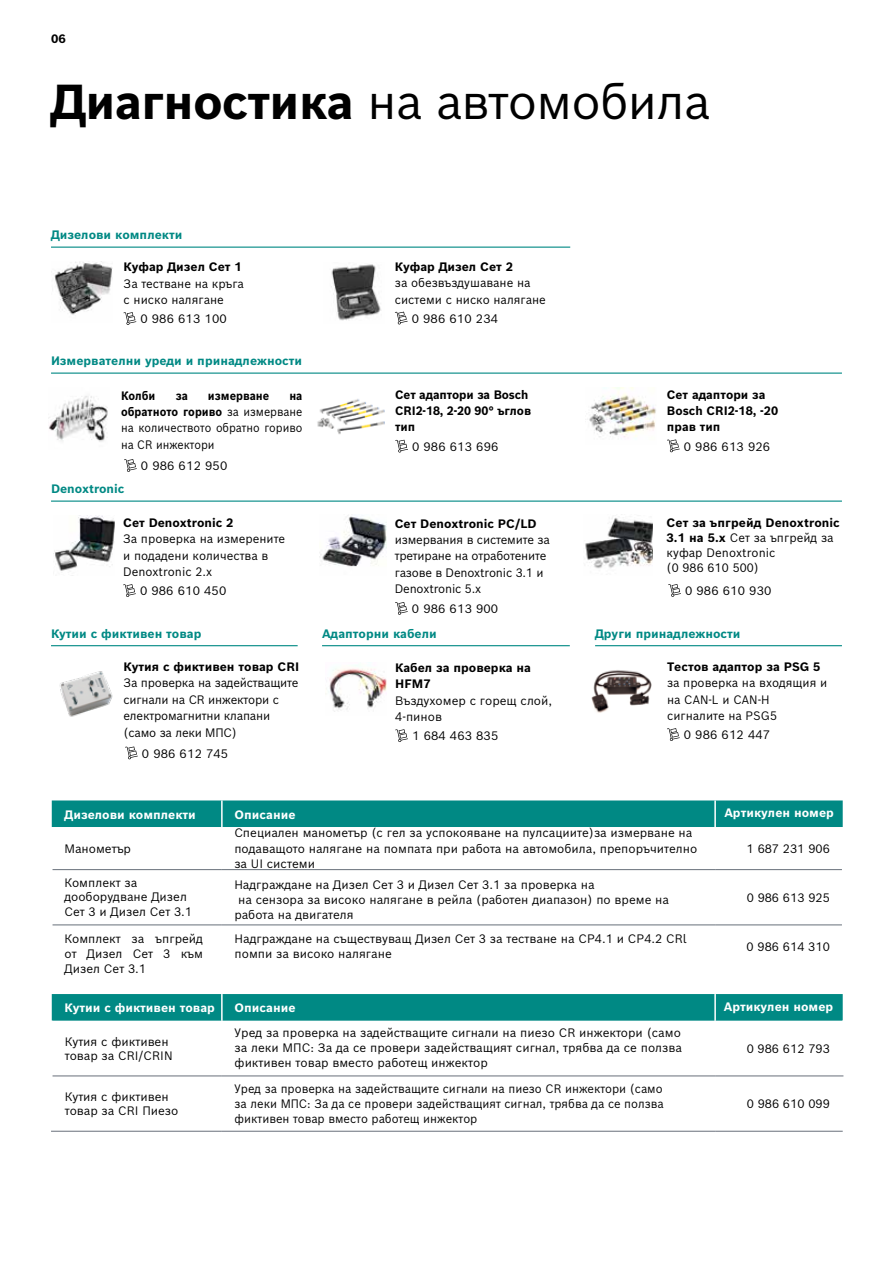
<style>
.page{position:relative;width:893px;height:1263px;background:#fff}
.page>*{position:absolute;margin:0;border:0;box-sizing:border-box;transform-origin:0 0}
.t1{font:48px "Bosch Sans";letter-spacing:-.02em;color:#000}
.t2{font:12px/15px "Bosch Sans";color:#000}
.t3{font:12px/16.4px "Bosch Sans";color:#000;scale:.96 1}
.t4{font:700 12px/16px "Bosch Sans";color:#000}
.t5{font:12px/15px "Bosch Sans";color:#000;text-align:justify;scale:.94 1}
.t6{font:700 12px "Bosch Sans";color:#008984}
.t7{font:700 12px "Bosch Sans";color:#fff}
.t8{font:12px/16.2px "Bosch Sans";color:#000;text-align:justify;scale:.9 1}
.t9{font:700 12px/16px "Bosch Sans";color:#000;scale:.96 1}
.t10{font:700 12px "Bosch Sans";color:#000;scale:.9 1}
.s1{font-weight:700}
</style>
<div class="page">
<svg style="left:52px;top:800px;width:791px;height:221px;fill:#008984"></svg>
<svg style="left:53px;top:827px;width:789px;height:140px"></svg>
<hr style="left:221px;top:800px;width:2px;height:27px;background:#fff">
<hr style="left:714px;top:800px;width:2px;height:27px;background:#fff">
<hr style="left:221px;top:967px;width:2px;height:27px;background:#fff">
<hr style="left:714px;top:967px;width:2px;height:27px;background:#fff">
<hr style="left:221px;top:994px;width:2px;height:27px;background:#fff">
<hr style="left:714px;top:994px;width:2px;height:27px;background:#fff">
<hr style="left:221px;top:827px;width:2px;height:42px;background:#fff">
<hr style="left:221px;top:870px;width:2px;height:54px;background:#fff">
<hr style="left:221px;top:925px;width:2px;height:42px;background:#fff">
<hr style="left:714px;top:827px;width:2px;height:42px;background:#fff">
<hr style="left:714px;top:870px;width:2px;height:54px;background:#fff">
<hr style="left:714px;top:925px;width:2px;height:42px;background:#fff">
<hr style="left:842px;top:827px;width:1px;height:43px;background:#fff">
<hr style="left:842px;top:870px;width:1px;height:55px;background:#fff">
<hr style="left:842px;top:925px;width:1px;height:42px;background:#fff">
<hr style="left:51px;top:827px;width:2px;height:43px;background:#fff">
<hr style="left:51px;top:870px;width:2px;height:55px;background:#fff">
<hr style="left:51px;top:925px;width:2px;height:42px;background:#fff">
<hr style="left:53px;top:924px;width:169px;height:1px;background:#676f7a">
<hr style="left:222px;top:924px;width:493px;height:1px;background:#676f7a">
<hr style="left:715px;top:924px;width:127px;height:1px;background:#676f7a">
<hr style="left:53px;top:869px;width:169px;height:1px;background:#676f7a">
<hr style="left:222px;top:869px;width:493px;height:1px;background:#676f7a">
<hr style="left:715px;top:869px;width:127px;height:1px;background:#676f7a">
<hr style="left:51px;top:1131px;width:171px;height:1px;background:#676f7a">
<hr style="left:222px;top:1131px;width:493px;height:1px;background:#676f7a">
<hr style="left:715px;top:1131px;width:128px;height:1px;background:#676f7a">
<hr style="left:53px;top:1075px;width:169px;height:1px;background:#676f7a">
<hr style="left:222px;top:1075px;width:493px;height:1px;background:#676f7a">
<hr style="left:715px;top:1075px;width:128px;height:1px;background:#676f7a">
<img style="left:54px;top:262px;width:59px;height:53px">
<img style="left:49px;top:396px;width:59px;height:46px">
<img style="left:59px;top:671px;width:54px;height:46px">
<img style="left:325px;top:665px;width:62px;height:47px">
<img style="left:591px;top:670px;width:61px;height:43px">
<img style="left:331px;top:264px;width:50px;height:57px">
<svg style="left:395px;top:312px;width:13px;height:12px"></svg>
<img style="left:317px;top:399px;width:68px;height:36px">
<svg style="left:395px;top:440px;width:13px;height:12px"></svg>
<img style="left:54px;top:515px;width:61px;height:61px">
<svg style="left:123px;top:584px;width:13px;height:13px"></svg>
<img style="left:585px;top:517px;width:68px;height:52px">
<svg style="left:668px;top:584px;width:13px;height:13px"></svg>
<svg style="left:124px;top:312px;width:12px;height:13px"></svg>
<svg style="left:124px;top:459px;width:13px;height:13px"></svg>
<svg style="left:125px;top:746px;width:13px;height:13px"></svg>
<svg style="left:395px;top:729px;width:13px;height:13px"></svg>
<svg style="left:667px;top:728px;width:13px;height:13px"></svg>
<img style="left:319px;top:516px;width:68px;height:51px">
<svg style="left:395px;top:602px;width:13px;height:13px"></svg>
<hr style="left:51px;top:247px;width:519px;height:1px;background:#008984">
<hr style="left:51px;top:373px;width:791px;height:1px;background:#008984">
<hr style="left:51px;top:500px;width:791px;height:2px;background:#008984">
<hr style="left:51px;top:645px;width:247px;height:1px;background:#008984">
<hr style="left:322px;top:645px;width:248px;height:1px;background:#008984">
<hr style="left:595px;top:645px;width:247px;height:1px;background:#008984">
<img style="left:589px;top:388px;width:67px;height:49px">
<svg style="left:667px;top:439px;width:13px;height:13px"></svg>
<p class="t4" style="left:51px;top:30px;width:16px">06</p>
<h1 class="t1" style="left:51px;top:70px;width:661px"><span class="s1">Диагностика</span> на автомобила</h1>
<p class="t6" style="left:51px;top:227px;width:133px">Дизелови комплекти</p>
<p class="t4" style="left:124px;top:259px;width:120px">Куфар Дизел Сет 1</p>
<p class="t3" style="left:124px;top:275px;width:127px">За тестване на кръга с ниско налягане</p>
<p class="t2" style="left:140px;top:311px;width:88px">0 986 613 100</p>
<p class="t6" style="left:51px;top:353px;width:253px">Измервателни уреди и принадлежности</p>
<p class="t10" style="left:121px;top:387px;width:40px">Колби</p>
<p class="t10" style="left:176px;top:387px;width:15px">за</p>
<p class="t10" style="left:208px;top:387px;width:70px">измерване</p>
<p class="t8" style="left:121px;top:387px;width:203px;text-indent:168px"><span class="s1">на обратното гориво</span> за измерване на количеството обратно гориво на CR инжектори</p>
<p class="t2" style="left:141px;top:458px;width:88px">0 986 612 950</p>
<p class="t6" style="left:51px;top:481px;width:75px">Denoxtronic</p>
<p class="t4" style="left:123px;top:514px;width:112px">Сет Denoxtronic 2</p>
<p class="t3" style="left:123px;top:530px;width:170px">За проверка на измерените и подадени количества в<br>Denoxtronic 2.x</p>
<p class="t2" style="left:140px;top:583px;width:88px">0 986 610 450</p>
<p class="t4" style="left:395px;top:258px;width:120px">Куфар Дизел Сет 2</p>
<p class="t3" style="left:395px;top:274px;width:159px">за обезвъздушаване на системи с ниско налягане</p>
<p class="t2" style="left:412px;top:310px;width:88px">0 986 610 234</p>
<p class="t9" style="left:395px;top:386px;width:143px">Сет адаптори за Bosch<br>CRI2-18, 2-20 90° ъглов тип</p>
<p class="t2" style="left:412px;top:439px;width:88px">0 986 613 696</p>
<p class="t4" style="left:395px;top:516px;width:143px">Сет Denoxtronic PC/LD</p>
<p class="t3" style="left:395px;top:531px;width:163px">измервания в системите за третиране на отработените газове в Denoxtronic 3.1 и<br>Denoxtronic 5.x</p>
<p class="t2" style="left:412px;top:601px;width:88px">0 986 613 900</p>
<p class="t4" style="left:667px;top:386px;width:113px">Сет адаптори за<br>Bosch CRI2-18, -20 прав тип</p>
<p class="t2" style="left:684px;top:438px;width:88px">0 986 613 926</p>
<p class="t3" style="left:667px;top:515px;width:182px;line-height:14.9px"><span class="s1">Сет за ъпгрейд Denoxtronic<br>3.1 на 5.x</span> Сет за ъпгрейд за куфар Denoxtronic<br>(0 986 610 500)</p>
<p class="t2" style="left:685px;top:583px;width:88px">0 986 610 930</p>
<p class="t6" style="left:51px;top:626px;width:152px">Кутии с фиктивен товар</p>
<p class="t6" style="left:322px;top:626px;width:116px">Адапторни кабели</p>
<p class="t6" style="left:595px;top:626px;width:147px">Други принадлежности</p>
<p class="t4" style="left:124px;top:658px;width:177px">Кутия с фиктивен товар CRI</p>
<p class="t3" style="left:124px;top:674px;width:184px">За проверка на задействащите сигнали на CR инжектори с електромагнитни клапани (само за леки МПС)</p>
<p class="t2" style="left:142px;top:745px;width:88px">0 986 612 745</p>
<p class="t4" style="left:395px;top:659px;width:137px">Кабел за проверка на<br>HFM7</p>
<p class="t2" style="left:395px;top:692px;width:158px;line-height:16.4px">Въздухомер с горещ слой,<br>4-пинов</p>
<p class="t2" style="left:412px;top:728px;width:88px">1 684 463 835</p>
<p class="t4" style="left:667px;top:658px;width:155px">Тестов адаптор за PSG 5</p>
<p class="t3" style="left:667px;top:674px;width:168px">за проверка на входящия и на CAN-L и CAN-H сигналите на PSG5</p>
<p class="t2" style="left:684px;top:727px;width:88px">0 986 612 447</p>
<p class="t7" style="left:65px;top:806px;width:133px">Дизелови комплекти</p>
<p class="t7" style="left:235px;top:806px;width:62px">Описание</p>
<p class="t7" style="left:724px;top:805px;width:111px">Артикулен номер</p>
<p class="t2" style="left:65px;top:841px;width:68px">Манометър</p>
<p class="t2" style="left:234px;top:825px;width:465px">Специален манометър (с гел за успокояване на пулсациите)за измерване на подаващото налягане на помпата при работа на автомобила, препоръчително за UI системи</p>
<p class="t2" style="left:746px;top:841px;width:85px">1 687 231 906</p>
<p class="t2" style="left:64px;top:875px;width:129px;line-height:14.5px">Комплект за дооборудване Дизел<br>Сет 3 и Дизел Сет 3.1</p>
<p class="t2" style="left:238px;top:877px;width:432px;line-height:14.4px;text-indent:-4px">Надграждане на Дизел Сет 3 и Дизел Сет 3.1 за проверка на<br>на сензора за високо налягане в рейла (работен диапазон) по време на</p>
<p class="t2" style="left:234px;top:907px;width:121px">работа на двигателя</p>
<p class="t2" style="left:747px;top:890px;width:85px">0 986 613 925</p>
<p class="t2" style="left:65px;top:930px;width:140px;text-align:justify">Комплект за ъпгрейд от Дизел Сет 3 към Дизел Сет 3.1</p>
<p class="t2" style="left:235px;top:930px;width:454px">Надграждане на съществуващ Дизел Сет 3 за тестване на CP4.1 и CP4.2 CRl помпи за високо налягане</p>
<p class="t2" style="left:747px;top:939px;width:85px">0 986 614 310</p>
<p class="t7" style="left:65px;top:1000px;width:152px">Кутии с фиктивен товар</p>
<p class="t7" style="left:235px;top:1000px;width:62px">Описание</p>
<p class="t7" style="left:724px;top:998px;width:111px">Артикулен номер</p>
<p class="t2" style="left:65px;top:1034px;width:109px;line-height:14.4px">Кутия с фиктивен товар за CRI/CRIN</p>
<p class="t2" style="left:235px;top:1025px;width:449px;text-align:justify">Уред за проверка на задействащите сигнали на пиезо CR инжектори (само за леки МПС: За да се провери задействащият сигнал, трябва да се ползва фиктивен товар вместо работещ инжектор</p>
<p class="t2" style="left:747px;top:1041px;width:85px">0 986 612 793</p>
<p class="t2" style="left:65px;top:1089px;width:115px;line-height:14.4px">Кутия с фиктивен товар за CRI Пиезо</p>
<p class="t5" style="left:235px;top:1080px;width:458px">Уред за проверка на задействащите сигнали на пиезо CR инжектори (само за леки МПС: За да се провери задействащият сигнал, трябва да се ползва фиктивен товар вместо работещ инжектор</p>
<p class="t2" style="left:747px;top:1096px;width:85px">0 986 610 099</p>
</div>
